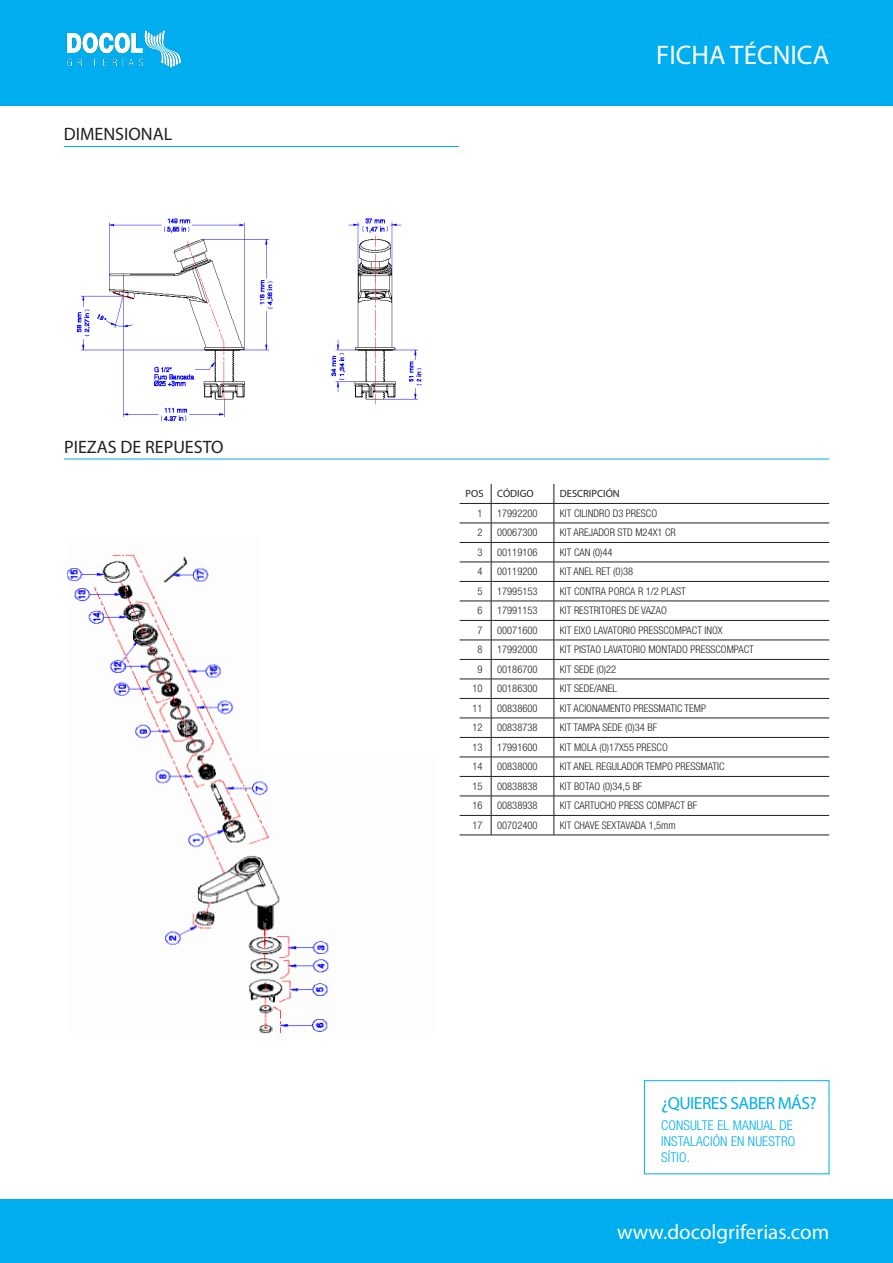
<style>
.page{position:relative;width:893px;height:1263px;background:#fff}
.page>*{position:absolute;margin:0;border:0;box-sizing:border-box;transform-origin:0 0}
.t1{font:27px "Myriad Pro";color:#fff}
.t2{font:21px "Myriad Pro";color:#fff}
.t3{font:18px "Myriad Pro";color:#231f20}
.t4{font:17.55px "Myriad Pro";letter-spacing:-.03em;color:#00aeef}
.t5{font:300 condensed 13.5px/16.2px "Helvetica Neue LT Std";letter-spacing:.01em;color:#00aeef}
.t6{font:300 condensed 10.5px "Helvetica Neue LT Std";color:#231f20}
.t7{font:10.5px "Myriad Pro";color:#231f20}
</style>
<div class="page">
<div style="left:644px;top:1080px;width:185px;height:94px;border:1px solid #00aeef"></div>
<hr style="left:64px;top:146px;width:395px;height:1px;background:#00aeef">
<hr style="left:64px;top:459px;width:765px;height:1px;background:#00aeef">
<img style="left:77px;top:218px;width:345px;height:203px">
<img style="left:67px;top:568px;width:29px;height:56px">
<img style="left:96px;top:554px;width:29px;height:142px">
<img style="left:125px;top:554px;width:29px;height:185px">
<img style="left:154px;top:556px;width:30px;height:389px">
<img style="left:184px;top:556px;width:29px;height:378px">
<img style="left:213px;top:664px;width:29px;height:261px">
<img style="left:242px;top:780px;width:29px;height:253px">
<img style="left:271px;top:879px;width:29px;height:154px">
<img style="left:300px;top:941px;width:29px;height:91px">
<hr style="left:460px;top:503px;width:31px;height:1px;background:#231f20">
<hr style="left:491px;top:503px;width:63px;height:1px;background:#231f20">
<hr style="left:554px;top:503px;width:275px;height:1px;background:#231f20">
<hr style="left:460px;top:523px;width:31px;height:1px;background:#231f20">
<hr style="left:491px;top:523px;width:63px;height:1px;background:#231f20">
<hr style="left:554px;top:523px;width:275px;height:1px;background:#231f20">
<hr style="left:460px;top:542px;width:31px;height:1px;background:#231f20">
<hr style="left:491px;top:542px;width:63px;height:1px;background:#231f20">
<hr style="left:554px;top:542px;width:275px;height:1px;background:#231f20">
<hr style="left:460px;top:562px;width:31px;height:1px;background:#231f20">
<hr style="left:491px;top:562px;width:63px;height:1px;background:#231f20">
<hr style="left:554px;top:562px;width:275px;height:1px;background:#231f20">
<hr style="left:460px;top:581px;width:31px;height:1px;background:#231f20">
<hr style="left:491px;top:581px;width:63px;height:1px;background:#231f20">
<hr style="left:554px;top:581px;width:275px;height:1px;background:#231f20">
<hr style="left:460px;top:601px;width:31px;height:1px;background:#231f20">
<hr style="left:491px;top:601px;width:63px;height:1px;background:#231f20">
<hr style="left:554px;top:601px;width:275px;height:1px;background:#231f20">
<hr style="left:460px;top:620px;width:31px;height:1px;background:#231f20">
<hr style="left:491px;top:620px;width:63px;height:1px;background:#231f20">
<hr style="left:554px;top:620px;width:275px;height:1px;background:#231f20">
<hr style="left:460px;top:640px;width:31px;height:1px;background:#231f20">
<hr style="left:491px;top:640px;width:63px;height:1px;background:#231f20">
<hr style="left:554px;top:640px;width:275px;height:1px;background:#231f20">
<hr style="left:460px;top:659px;width:31px;height:1px;background:#231f20">
<hr style="left:491px;top:659px;width:63px;height:1px;background:#231f20">
<hr style="left:554px;top:659px;width:275px;height:1px;background:#231f20">
<hr style="left:460px;top:679px;width:31px;height:1px;background:#231f20">
<hr style="left:491px;top:679px;width:63px;height:1px;background:#231f20">
<hr style="left:554px;top:679px;width:275px;height:1px;background:#231f20">
<hr style="left:460px;top:698px;width:31px;height:1px;background:#231f20">
<hr style="left:491px;top:698px;width:63px;height:1px;background:#231f20">
<hr style="left:554px;top:698px;width:275px;height:1px;background:#231f20">
<hr style="left:460px;top:718px;width:31px;height:1px;background:#231f20">
<hr style="left:491px;top:718px;width:63px;height:1px;background:#231f20">
<hr style="left:554px;top:718px;width:275px;height:1px;background:#231f20">
<hr style="left:460px;top:737px;width:31px;height:1px;background:#231f20">
<hr style="left:491px;top:737px;width:63px;height:1px;background:#231f20">
<hr style="left:554px;top:737px;width:275px;height:1px;background:#231f20">
<hr style="left:460px;top:757px;width:31px;height:1px;background:#231f20">
<hr style="left:491px;top:757px;width:63px;height:1px;background:#231f20">
<hr style="left:554px;top:757px;width:275px;height:1px;background:#231f20">
<hr style="left:460px;top:776px;width:31px;height:1px;background:#231f20">
<hr style="left:491px;top:776px;width:63px;height:1px;background:#231f20">
<hr style="left:554px;top:776px;width:275px;height:1px;background:#231f20">
<hr style="left:460px;top:796px;width:31px;height:1px;background:#231f20">
<hr style="left:491px;top:796px;width:63px;height:1px;background:#231f20">
<hr style="left:554px;top:796px;width:275px;height:1px;background:#231f20">
<hr style="left:460px;top:815px;width:31px;height:1px;background:#231f20">
<hr style="left:491px;top:815px;width:63px;height:1px;background:#231f20">
<svg style="left:491px;top:484px;width:1px;height:351px"></svg>
<hr style="left:554px;top:815px;width:275px;height:1px;background:#231f20">
<svg style="left:554px;top:484px;width:1px;height:351px"></svg>
<hr style="left:460px;top:835px;width:31px;height:1px;background:#231f20">
<hr style="left:491px;top:835px;width:63px;height:1px;background:#231f20">
<hr style="left:554px;top:835px;width:275px;height:1px;background:#231f20">
<div style="left:0;top:0;width:893px;height:105px;background:#00aeef"></div>
<img style="left:66px;top:30px;width:116px;height:38px">
<div style="left:0;top:1199px;width:893px;height:64px;background:#00aeef"></div>
<p class="t3" style="left:64px;top:123px;width:110px">DIMENSIONAL</p>
<p class="t3" style="left:64px;top:436px;width:161px">PIEZAS DE REPUESTO</p>
<h1 class="t1" style="left:656px;top:38px;width:174px">FICHA TÉCNICA</h1>
<p class="t7" style="left:466px;top:487px;width:19px">POS</p>
<p class="t7" style="left:497px;top:487px;width:38px">CÓDIGO</p>
<p class="t7" style="left:560px;top:487px;width:61px">DESCRIPCIÓN</p>
<p class="t6" style="left:478px;top:507px;width:7px">1</p>
<p class="t6" style="left:497px;top:507px;width:42px">17992200</p>
<p class="t6" style="left:560px;top:507px;width:99px">KIT CILINDRO D3 PRESCO</p>
<p class="t6" style="left:478px;top:527px;width:7px">2</p>
<p class="t6" style="left:497px;top:527px;width:42px">00067300</p>
<p class="t6" style="left:560px;top:527px;width:117px">KIT AREJADOR STD M24X1 CR</p>
<p class="t6" style="left:478px;top:546px;width:7px">3</p>
<p class="t6" style="left:497px;top:546px;width:42px">00119106</p>
<p class="t6" style="left:560px;top:546px;width:54px">KIT CAN (0)44</p>
<p class="t6" style="left:478px;top:566px;width:7px">4</p>
<p class="t6" style="left:497px;top:566px;width:42px">00119200</p>
<p class="t6" style="left:560px;top:566px;width:75px">KIT ANEL RET (0)38</p>
<p class="t6" style="left:478px;top:585px;width:7px">5</p>
<p class="t6" style="left:497px;top:585px;width:42px">17995153</p>
<p class="t6" style="left:560px;top:585px;width:127px">KIT CONTRA PORCA R 1/2 PLAST</p>
<p class="t6" style="left:478px;top:605px;width:7px">6</p>
<p class="t6" style="left:497px;top:605px;width:42px">17991153</p>
<p class="t6" style="left:560px;top:605px;width:109px">KIT RESTRITORES DE VAZAO</p>
<p class="t6" style="left:478px;top:624px;width:7px">7</p>
<p class="t6" style="left:497px;top:624px;width:42px">00071600</p>
<p class="t6" style="left:560px;top:624px;width:164px">KIT EIXO LAVATORIO PRESSCOMPACT INOX</p>
<p class="t6" style="left:478px;top:644px;width:7px">8</p>
<p class="t6" style="left:497px;top:644px;width:42px">17992000</p>
<p class="t6" style="left:560px;top:644px;width:196px">KIT PISTAO LAVATORIO MONTADO PRESSCOMPACT</p>
<p class="t6" style="left:478px;top:663px;width:7px">9</p>
<p class="t6" style="left:497px;top:663px;width:42px">00186700</p>
<p class="t6" style="left:560px;top:663px;width:58px">KIT SEDE (0)22</p>
<p class="t6" style="left:473px;top:683px;width:12px">10</p>
<p class="t6" style="left:497px;top:683px;width:42px">00186300</p>
<p class="t6" style="left:560px;top:683px;width:59px">KIT SEDE/ANEL</p>
<p class="t6" style="left:473px;top:702px;width:12px">11</p>
<p class="t6" style="left:497px;top:702px;width:42px">00838600</p>
<p class="t6" style="left:560px;top:702px;width:148px">KIT ACIONAMENTO PRESSMATIC TEMP</p>
<p class="t6" style="left:473px;top:722px;width:12px">12</p>
<p class="t6" style="left:497px;top:722px;width:42px">00838738</p>
<p class="t6" style="left:560px;top:722px;width:99px">KIT TAMPA SEDE (0)34 BF</p>
<p class="t6" style="left:473px;top:741px;width:12px">13</p>
<p class="t6" style="left:497px;top:741px;width:42px">17991600</p>
<p class="t6" style="left:560px;top:741px;width:109px">KIT MOLA (0)17X55 PRESCO</p>
<p class="t6" style="left:473px;top:761px;width:12px">14</p>
<p class="t6" style="left:497px;top:761px;width:42px">00838000</p>
<p class="t6" style="left:560px;top:761px;width:166px">KIT ANEL REGULADOR TEMPO PRESSMATIC</p>
<p class="t6" style="left:473px;top:780px;width:12px">15</p>
<p class="t6" style="left:497px;top:780px;width:42px">00838838</p>
<p class="t6" style="left:560px;top:780px;width:84px">KIT BOTAO (0)34,5 BF</p>
<p class="t6" style="left:473px;top:800px;width:12px">16</p>
<p class="t6" style="left:497px;top:800px;width:42px">00838938</p>
<p class="t6" style="left:560px;top:800px;width:139px">KIT CARTUCHO PRESS COMPACT BF</p>
<p class="t6" style="left:473px;top:819px;width:12px">17</p>
<p class="t6" style="left:497px;top:819px;width:42px">00702400</p>
<p class="t6" style="left:560px;top:819px;width:117px">KIT CHAVE SEXTAVADA 1,5mm</p>
<h3 class="t4" style="left:661px;top:1092px;width:157px">¿QUIERES SABER MÁS?</h3>
<p class="t5" style="left:661px;top:1116px;width:136px">CONSULTE EL MANUAL DE<br>INSTALACIÓN EN NUESTRO<br>SÍTIO.</p>
<h2 class="t2" style="left:617px;top:1218px;width:214px">www.docolgriferias.com</h2>
</div>
